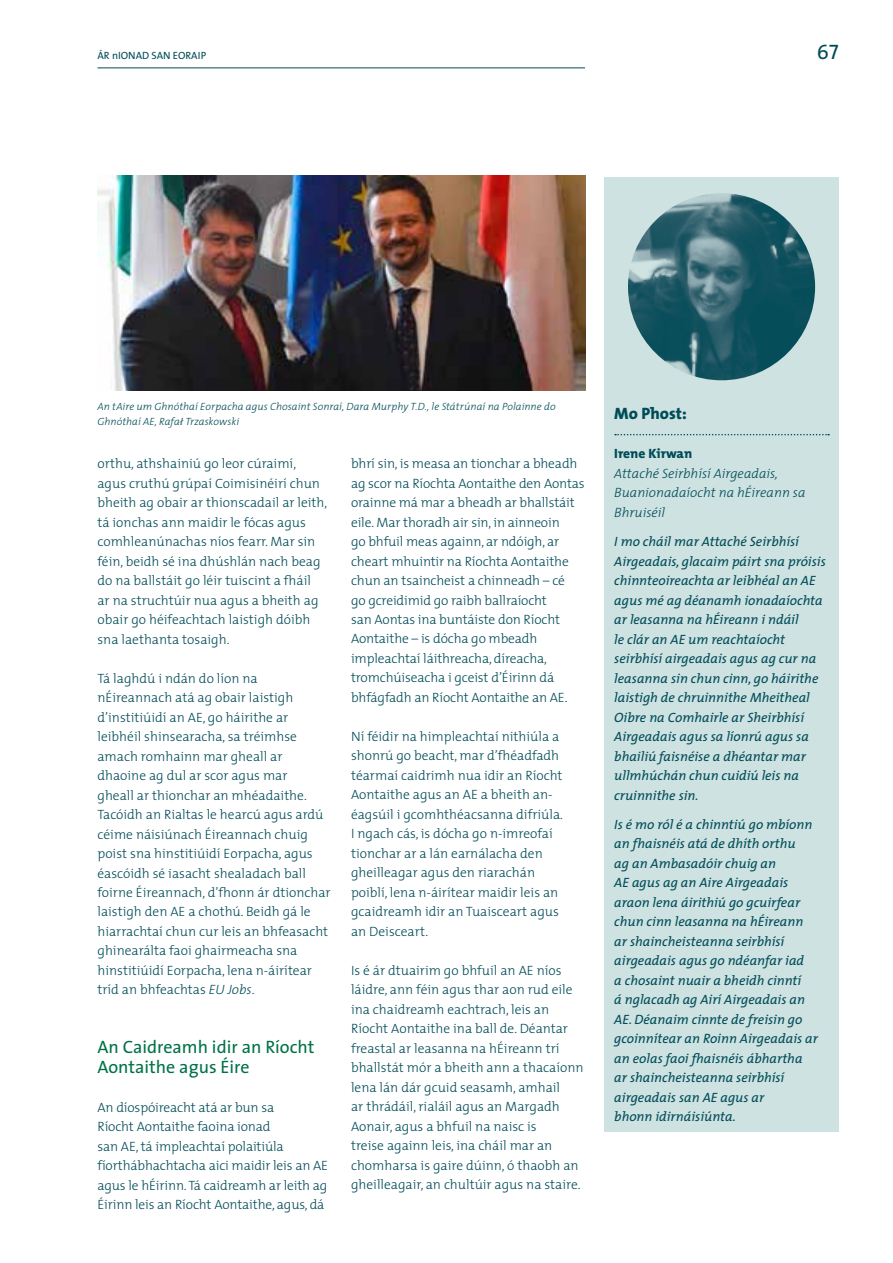
<style>
.page{position:relative;width:893px;height:1263px;background:#fff}
.page>*{position:absolute;margin:0;border:0;box-sizing:border-box;transform-origin:0 0}
.t1{font:21px "The Sans Caps";color:#004b58}
.t2{font:18px/19.5px "The Sans";color:#007147}
.t3{font:800 16.5px "The Mix";color:#004b58}
.t4{font:300 13.5px/19.5px "The Mix";color:#004b58}
.t5{font:italic 13.5px/19.5px "The Mix";color:#004b58}
.t6{font:italic 300 13.5px/19.5px "The Mix";color:#004b58}
.t7{font:800 13.5px "The Mix";color:#004b58}
.t8{font:italic 300 10.5px/15px "The Mix";color:#004b58}
.t9{font:10.5px "The Sans";color:#004b58}
.s1{font-family:"Times";font-weight:400}
.s2{font-style:italic}
</style>
<div class="page">
<hr style="left:98px;top:68px;width:487px;height:1px;background:#004b58">
<div style="left:604px;top:177px;width:234px;height:955px;background:#cde2e1"></div>
<svg style="left:615px;top:434px;width:214px;height:1px"></svg>
<img style="left:628px;top:193px;width:187px;height:187px;border-radius:94px">
<img style="left:98px;top:176px;width:487px;height:214px">
<p class="t9" style="left:98px;top:46px;width:110px">ÁR nIONAD SAN EORAIP</p>
<h1 class="t1" style="left:817px;top:34px;width:23px">67</h1>
<p class="t8" style="left:98px;top:398px;width:460px">An tAire um Ghnóthaí Eorpacha agus Chosaint Sonraí, Dara Murphy T.D., le Státrúnaí na Polainne do<br>Ghnóthaí AE, Rafa<span class="s1">ł</span> Trzaskowski</p>
<p class="t4" style="left:98px;top:453px;width:231px">orthu, athshainiú go leor cúraimí, agus cruthú grúpaí Coimisinéirí chun bheith ag obair ar thionscadail ar leith, tá ionchas ann maidir le fócas agus comhleanúnachas níos fearr. Mar sin féin, beidh sé ina dhúshlán nach beag do na ballstáit go léir tuiscint a fháil<br>ar na struchtúir nua agus a bheith ag obair go héifeachtach laistigh dóibh sna laethanta tosaigh.</p>
<p class="t4" style="left:98px;top:668px;width:235px">Tá laghdú i ndán do líon na nÉireannach atá ag obair laistigh d’institiúidí an AE, go háirithe ar leibhéil shinsearacha, sa tréimhse amach romhainn mar gheall ar dhaoine ag dul ar scor agus mar<br>gheall ar thionchar an mhéadaithe.<br>Tacóidh an Rialtas le hearcú agus ardú céime náisiúnach Éireannach chuig poist sna hinstitiúidí Eorpacha, agus éascóidh sé iasacht shealadach ball foirne Éireannach, d’fhonn ár dtionchar laistigh den AE a chothú. Beidh gá le hiarrachtaí chun cur leis an bhfeasacht ghinearálta faoi ghairmeacha sna hinstitiúidí Eorpacha, lena n-áirítear tríd an bhfeachtas <span class="s2">EU Jobs</span>.</p>
<h2 class="t2" style="left:98px;top:1037px;width:218px">An Caidreamh idir an Ríocht<br>Aontaithe agus Éire</h2>
<p class="t4" style="left:98px;top:1097px;width:232px">An díospóireacht atá ar bun sa<br>Ríocht Aontaithe faoina ionad<br>san AE, tá impleachtaí polaitiúla fíorthábhachtacha aici maidir leis an AE agus le hÉirinn. Tá caidreamh ar leith ag Éirinn leis an Ríocht Aontaithe, agus, dá</p>
<p class="t4" style="left:351px;top:453px;width:235px">bhrí sin, is measa an tionchar a bheadh ag scor na Ríochta Aontaithe den Aontas orainne má mar a bheadh ar bhallstáit eile. Mar thoradh air sin, in ainneoin<br>go bhfuil meas againn, ar ndóigh, ar cheart mhuintir na Ríochta Aontaithe chun an tsaincheist a chinneadh – cé<br>go gcreidimid go raibh ballraíocht<br>san Aontas ina buntáiste don Ríocht Aontaithe – is dócha go mbeadh impleachtaí láithreacha, díreacha, tromchúiseacha i gceist d’Éirinn dá bhfágfadh an Ríocht Aontaithe an AE.</p>
<p class="t4" style="left:351px;top:726px;width:213px">Ní féidir na himpleachtaí nithiúla a shonrú go beacht, mar d’fhéadfadh téarmaí caidrimh nua idir an Ríocht<br>Aontaithe agus an AE a bheith an&shy;éagsúil i gcomhthéacsanna difriúla.<br>I ngach cás, is dócha go n-imreofaí tionchar ar a lán earnálacha den gheilleagar agus den riarachán poiblí, lena n-áirítear maidir leis an gcaidreamh idir an Tuaisceart agus an Deisceart.</p>
<p class="t4" style="left:351px;top:960px;width:234px">Is é ár dtuairim go bhfuil an AE níos láidre, ann féin agus thar aon rud eile ina chaidreamh eachtrach, leis an Ríocht Aontaithe ina ball de. Déantar freastal ar leasanna na hÉireann trí bhallstát mór a bheith ann a thacaíonn lena lán dár gcuid seasamh, amhail<br>ar thrádáil, rialáil agus an Margadh Aonair, agus a bhfuil na naisc is<br>treise againn leis, ina cháil mar an chomharsa is gaire dúinn, ó thaobh an gheilleagair, an chultúir agus na staire.</p>
<p class="t3" style="left:614px;top:400px;width:74px">Mo Phost:</p>
<p class="t7" style="left:614px;top:442px;width:80px">Irene Kirwan</p>
<p class="t6" style="left:614px;top:463px;width:193px">Attaché Seirbhísí Airgeadais,<br>Buanionadaíocht na hÉireann sa<br>Bhruiséil</p>
<p class="t5" style="left:614px;top:531px;width:213px">I mo cháil mar Attaché Seirbhísí<br>Airgeadais, glacaim páirt sna próisis chinnteoireachta ar leibhéal an AE agus mé ag déanamh ionadaíochta ar leasanna na hÉireann i ndáil<br>le clár an AE um reachtaíocht seirbhísí airgeadais agus ag cur na leasanna sin chun cinn, go háirithe laistigh de chruinnithe Mheitheal<br>Oibre na Comhairle ar Sheirbhísí<br>Airgeadais agus sa líonrú agus sa bhailiú faisnéise a dhéantar mar ullmhúchán chun cuidiú leis na cruinnithe sin.</p>
<p class="t5" style="left:614px;top:814px;width:205px">Is é mo ról é a chinntiú go mbíonn an fhaisnéis atá de dhíth orthu<br>ag an Ambasadóir chuig an<br>AE agus ag an Aire Airgeadais araon lena áirithiú go gcuirfear chun cinn leasanna na hÉireann ar shaincheisteanna seirbhísí airgeadais agus go ndéanfar iad<br>a chosaint nuair a bheidh cinntí<br>á nglacadh ag Airí Airgeadais an<br>AE. Déanaim cinnte de freisin go gcoinnítear an Roinn Airgeadais ar an eolas faoi fhaisnéis ábhartha ar shaincheisteanna seirbhísí airgeadais san AE agus ar<br>bhonn idirnáisiúnta.</p>
</div>
